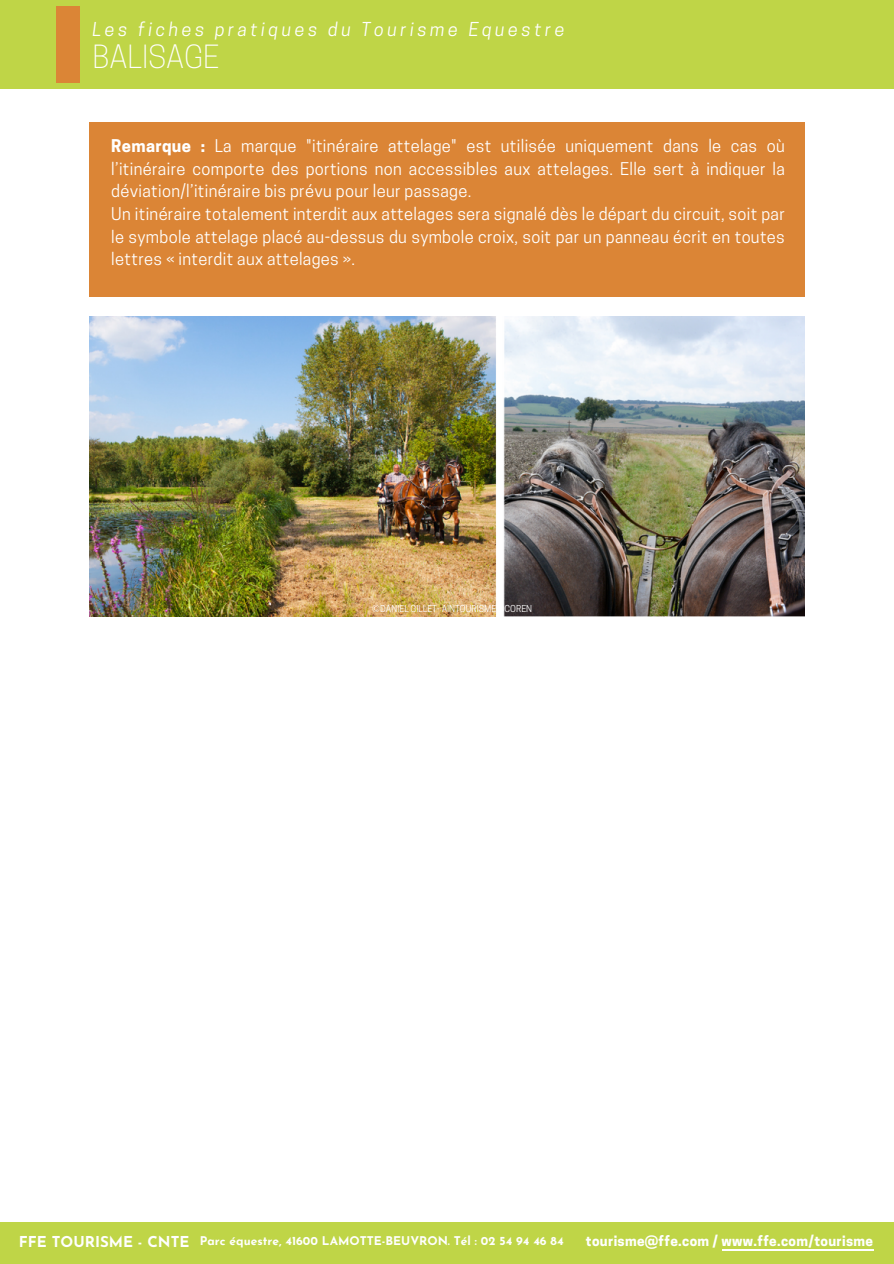
<style>
.page{position:relative;width:894px;height:1264px;background:#fff}
.page>*{position:absolute;margin:0;border:0;box-sizing:border-box;transform-origin:0 0}
.t1{font:300 30px "Cooper Hewitt";color:#fff}
.t2{font:italic 18px "Cooper Hewitt";letter-spacing:.195em;color:#fff}
.t3{font:16.5px/22.5px "Cooper Hewitt";letter-spacing:.02em;color:#fff}
.t4{font:700 13.5px "Cooper Hewitt";letter-spacing:.025em;color:#fff}
.t5{font:700 12px "Josefin Sans";color:#fff}
.t6{font:9px "Cooper Hewitt";color:#fff}
.s1{font-weight:700}
.s2{font-size:15px}
</style>
<div class="page">
<div style="left:0;top:1222px;width:893px;height:41px;background:#bfd547"></div>
<div style="left:0;top:0;width:893px;height:89px;background:#bfd547"></div>
<div style="left:57px;top:6px;width:22px;height:77px;background:#db8536"></div>
<div style="left:89px;top:122px;width:715px;height:174px;background:#db8536"></div>
<img style="left:89px;top:316px;width:715px;height:301px">
<hr style="left:721px;top:1249px;width:152px;height:1px;background:#fff">
<p class="t2" style="left:92px;top:23px;width:473px">Les fiches pratiques du Tourisme Equestre</p>
<h1 class="t1" style="left:92px;top:46px;width:128px">BALISAGE</h1>
<p class="t3" style="left:111px;top:137px;width:675px"><span class="s1">Remarque :</span> La marque "itinéraire attelage" est utilisée uniquement dans le cas où l’itinéraire comporte des portions non accessibles aux attelages. Elle sert à indiquer la déviation/l’itinéraire bis prévu pour leur passage.<br>Un itinéraire totalement interdit aux attelages sera signalé dès le départ du circuit, soit par le symbole attelage placé au-dessus du symbole croix, soit par un panneau écrit en toutes lettres « interdit aux attelages ».</p>
<p class="t6" style="left:372px;top:605px;width:162px">©DANIEL GILLET- AINTOURISME©COREN</p>
<p class="t5" style="left:19px;top:1236px;width:546px"><span class="s2">FFE TOURISME - CNTE</span> Parc équestre, 41600 LAMOTTE-BEUVRON. Tél : 02 54 94 46 84</p>
<p class="t4" style="left:585px;top:1235px;width:288px">tourisme@ffe.com / www.ffe.com/tourisme</p>
</div>
